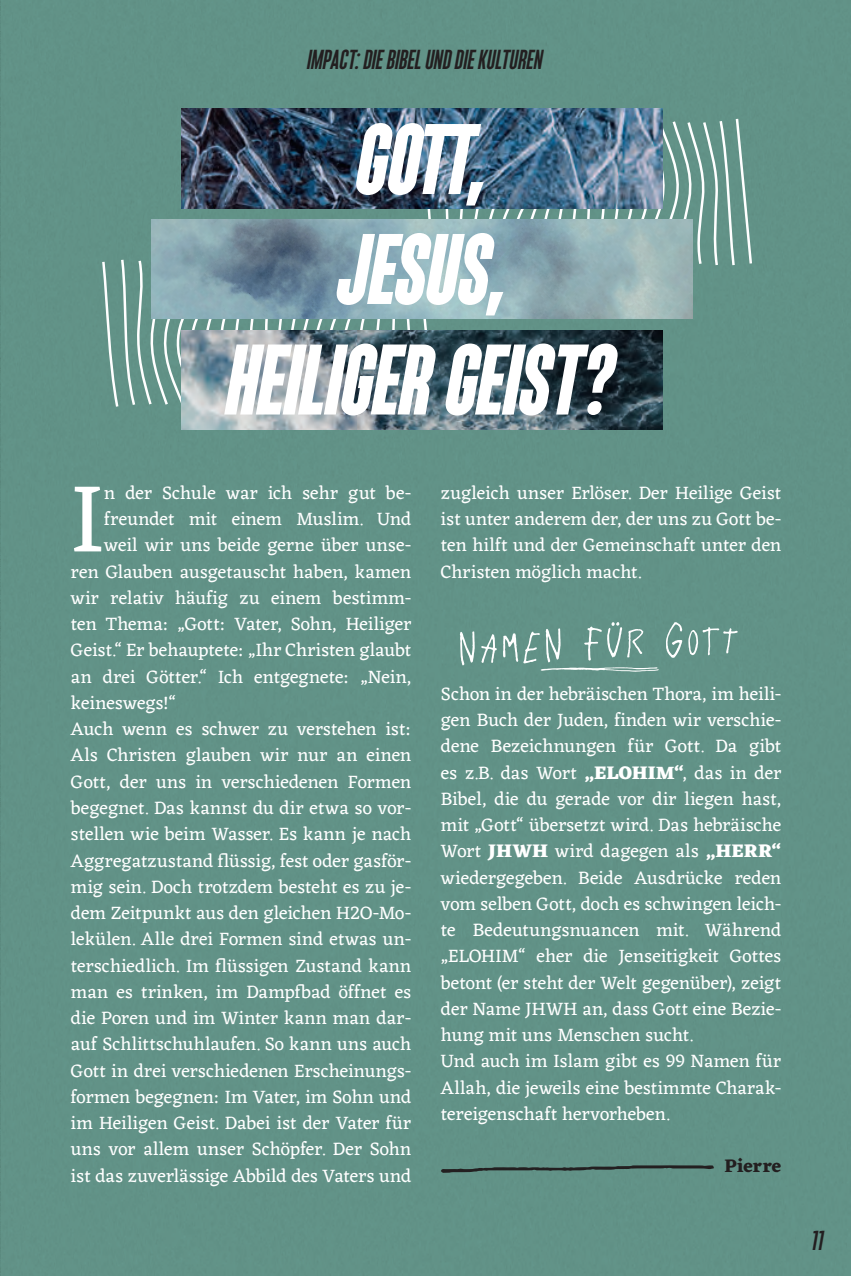
<style>
.page{position:relative;width:851px;height:1276px;background:#fff}
.page>*{position:absolute;margin:0;border:0;box-sizing:border-box;transform-origin:0 0}
.t1{font:italic 300 100px "Monopol";color:#fff}
.t2{font:italic 300 100px/110px "Monopol";letter-spacing:-.005em;color:#fff}
.t3{font:99.5px "Eczar";color:#fff}
.t4{font:52.75px "Plunct SCM";color:#fff}
.t5{font:italic 100 27.5px "Monopol";color:#231f20}
.t6{font:18.75px/26.2px "Eczar";letter-spacing:.005em;color:#fff}
.t7{font:700 18.75px "Eczar";color:#231f20}
.s1{font-weight:800}
</style>
<div class="page">
<div style="left:0;top:0;width:850px;height:1276px;background:#629287"></div>
<svg style="left:422px;top:116px;width:331px;height:192px;background:#76a097"></svg>
<svg style="left:101px;top:217px;width:330px;height:192px;background:#77a197"></svg>
<img style="left:181px;top:109px;width:481px;height:99px">
<img style="left:152px;top:219px;width:540px;height:99px">
<img style="left:181px;top:330px;width:481px;height:99px">
<svg style="left:441px;top:1165px;width:273px;height:7px;background:#47625c"></svg>
<svg style="left:541px;top:667px;width:117px;height:5px"></svg>
<h3 class="t5" style="left:306px;top:44px;width:242px">IMPACT:DIEBIBELUNDDIEKULTUREN</h3>
<h1 class="t2" style="left:336px;top:102px;width:172px">GOTT,<br>JESUS,</h1>
<h1 class="t1" style="left:222px;top:325px;width:407px">HEILIGERGEIST?</h1>
<h2 class="t3" style="left:71px;top:450px;width:35px">I</h2>
<p class="t6" style="left:104px;top:481px;width:308px">n der Schule war ich sehr gut be-</p>
<p class="t6" style="left:104px;top:507px;width:308px">freundet mit einem Muslim. Und</p>
<p class="t6" style="left:104px;top:533px;width:308px">weil wir uns beide gerne über unse-</p>
<p class="t6" style="left:71px;top:559px;width:342px">ren Glauben ausgetauscht haben, kamen</p>
<p class="t6" style="left:71px;top:586px;width:342px">wir relativ häufig zu einem bestimm-</p>
<p class="t6" style="left:71px;top:612px;width:342px">ten Thema: „Gott: Vater, Sohn, Heiliger</p>
<p class="t6" style="left:71px;top:638px;width:342px">Geist.“ Er behauptete: „Ihr Christen glaubt</p>
<p class="t6" style="left:71px;top:664px;width:342px">an drei Götter.“ Ich entgegnete: „Nein,</p>
<p class="t6" style="left:71px;top:691px;width:107px">keineswegs!“</p>
<p class="t6" style="left:71px;top:717px;width:342px">Auch wenn es schwer zu verstehen ist:</p>
<p class="t6" style="left:71px;top:743px;width:342px">Als Christen glauben wir nur an einen</p>
<p class="t6" style="left:71px;top:769px;width:342px">Gott, der uns in verschiedenen Formen</p>
<p class="t6" style="left:71px;top:796px;width:342px">begegnet. Das kannst du dir etwa so vor-</p>
<p class="t6" style="left:71px;top:822px;width:342px">stellen wie beim Wasser. Es kann je nach</p>
<p class="t6" style="left:71px;top:848px;width:342px">Aggregatzustand flüssig, fest oder gasför-</p>
<p class="t6" style="left:71px;top:874px;width:342px">mig sein. Doch trotzdem besteht es zu je-</p>
<p class="t6" style="left:71px;top:901px;width:342px">dem Zeitpunkt aus den gleichen H2O-Mo-</p>
<p class="t6" style="left:71px;top:927px;width:342px">lekülen. Alle drei Formen sind etwas un-</p>
<p class="t6" style="left:71px;top:953px;width:342px">terschiedlich. Im flüssigen Zustand kann</p>
<p class="t6" style="left:71px;top:979px;width:342px">man es trinken, im Dampfbad öffnet es</p>
<p class="t6" style="left:71px;top:1006px;width:342px">die Poren und im Winter kann man dar-</p>
<p class="t6" style="left:71px;top:1032px;width:342px">auf Schlittschuhlaufen. So kann uns auch</p>
<p class="t6" style="left:71px;top:1058px;width:342px">Gott in drei verschiedenen Erscheinungs-</p>
<p class="t6" style="left:71px;top:1084px;width:342px">formen begegnen: Im Vater, im Sohn und</p>
<p class="t6" style="left:71px;top:1111px;width:342px">im Heiligen Geist. Dabei ist der Vater für</p>
<p class="t6" style="left:71px;top:1137px;width:342px">uns vor allem unser Schöpfer. Der Sohn</p>
<p class="t6" style="left:71px;top:1163px;width:342px">ist das zuverlässige Abbild des Vaters und</p>
<p class="t6" style="left:441px;top:481px;width:342px;text-align:justify">zugleich unser Erlöser. Der Heilige Geist ist unter anderem der, der uns zu Gott be&shy;ten hilft und der Gemeinschaft unter den Christen möglich macht.</p>
<h3 class="t4" style="left:455px;top:619px;width:285px;rotate:-2deg">Namen für Gott</h3>
<p class="t6" style="left:441px;top:681px;width:342px">Schon in der hebräischen Thora, im heili&shy;gen Buch der Juden, finden wir verschie&shy;dene Bezeichnungen für Gott. Da gibt es z.B. das Wort <span class="s1">„ELOHIM“</span>, das in der Bibel, die du gerade vor dir liegen hast, mit „Gott“ übersetzt wird. Das hebräische Wort <span class="s1">JHWH</span> wird dagegen als <span class="s1">„HERR“ </span>wiedergegeben. Beide Ausdrücke reden vom selben Gott, doch es schwingen leich&shy;te Bedeutungsnuancen mit. Während „ELOHIM“ eher die Jenseitigkeit Gottes betont (er steht der Welt gegenüber), zeigt der Name JHWH an, dass Gott eine Bezie&shy;hung mit uns Menschen sucht.<br>Und auch im Islam gibt es 99 Namen für Allah, die jeweils eine bestimmte Charak&shy;tereigenschaft hervorheben.</p>
<p class="t7" style="left:724px;top:1155px;width:58px">Pierre</p>
<h3 class="t5" style="left:810px;top:1225px;width:18px">11</h3>
</div>
